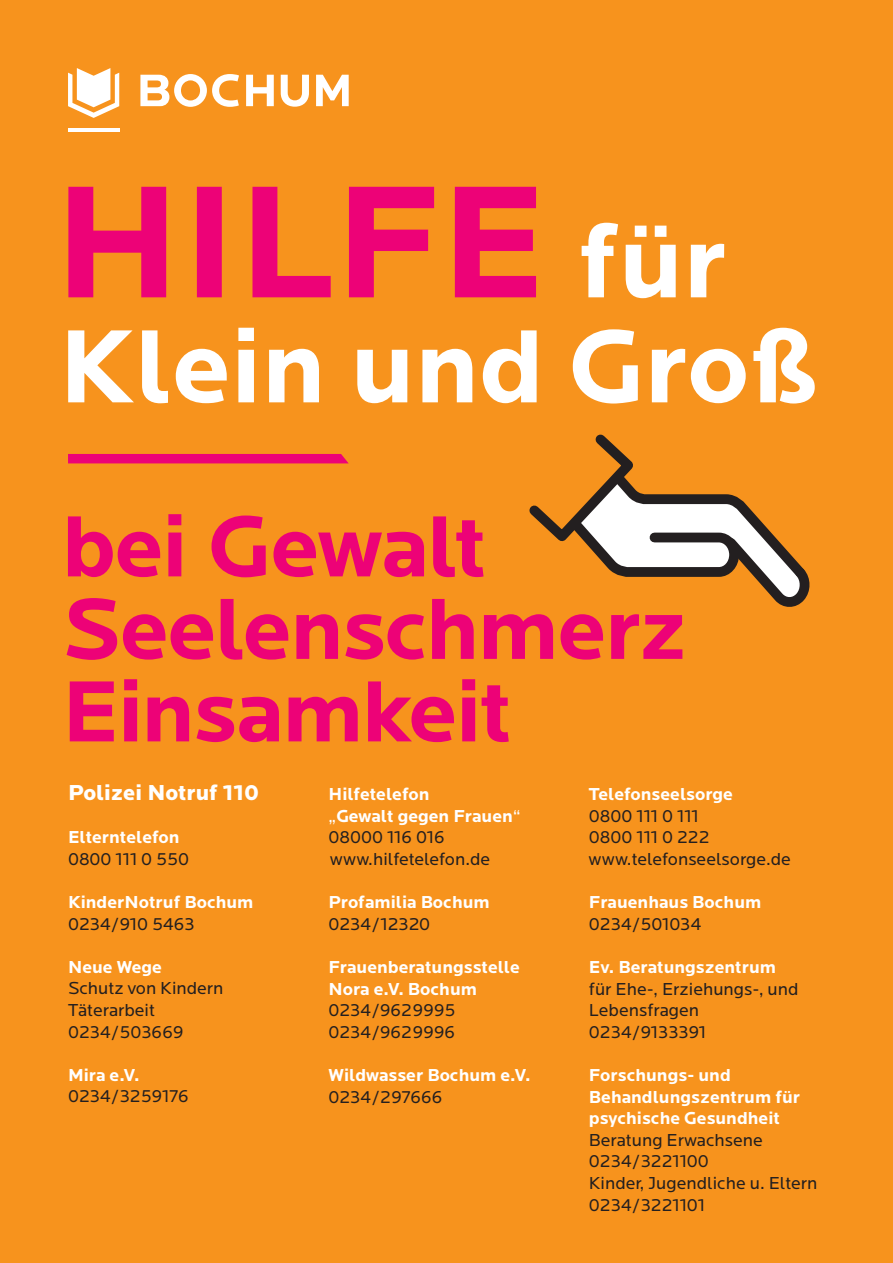
<style>
.page{position:relative;width:893px;height:1263px;background:#f7931d}
.page>*{position:absolute;margin:0;border:0;box-sizing:border-box;transform-origin:0 0}
.t1{font:900 22.5px "Locator";color:#fff}
.t2{font:18px "Locator";color:#231f20}
.t3{font:700 18px "Locator";color:#fff}
.s1{font-weight:400}
</style>
<div class="page">
<svg style="left:70px;top:679px;width:439px;height:63px"></svg>
<svg style="left:68px;top:328px;width:747px;height:75px"></svg>
<svg style="left:582px;top:223px;width:142px;height:75px"></svg>
<svg style="left:68px;top:187px;width:468px;height:110px"></svg>
<svg style="left:140px;top:74px;width:209px;height:33px"></svg>
<hr style="left:68px;top:128px;width:51px;height:4px;background:#fff">
<svg style="left:68px;top:68px;width:51px;height:50px"></svg>
<svg style="left:67px;top:434px;width:743px;height:226px"></svg>
<p class="t1" style="left:68px;top:779px;width:193px">Polizei Notruf 110</p>
<p class="t3" style="left:68px;top:827px;width:113px">Elterntelefon</p>
<p class="t2" style="left:68px;top:849px;width:123px">0800 111 0 550</p>
<p class="t3" style="left:68px;top:892px;width:187px">KinderNotruf Bochum</p>
<p class="t2" style="left:68px;top:914px;width:128px">0234/910 5463</p>
<p class="t3" style="left:68px;top:956px;width:95px">Neue Wege</p>
<p class="t2" style="left:68px;top:979px;width:157px">Schutz von Kindern</p>
<p class="t2" style="left:68px;top:1000px;width:89px">Täterarbeit</p>
<p class="t2" style="left:68px;top:1022px;width:117px">0234/503669</p>
<p class="t3" style="left:68px;top:1064px;width:73px">Mira e.V.</p>
<p class="t2" style="left:68px;top:1087px;width:122px">0234/3259176</p>
<p class="t3" style="left:328px;top:784px;width:102px">Hilfetelefon</p>
<p class="t3" style="left:328px;top:805px;width:194px"><span class="s1">„</span>Gewalt gegen Frauen<span class="s1">“</span></p>
<p class="t2" style="left:328px;top:828px;width:118px">08000 116 016</p>
<p class="t2" style="left:330px;top:849px;width:162px">www.hilfetelefon.de</p>
<p class="t3" style="left:328px;top:892px;width:163px">Profamilia Bochum</p>
<p class="t2" style="left:328px;top:914px;width:103px">0234/12320</p>
<p class="t3" style="left:328px;top:957px;width:193px">Frauenberatungsstelle</p>
<p class="t3" style="left:328px;top:978px;width:150px">Nora e.V. Bochum</p>
<p class="t2" style="left:328px;top:1000px;width:129px">0234/9629995</p>
<p class="t2" style="left:328px;top:1022px;width:128px">0234/9629996</p>
<p class="t3" style="left:328px;top:1065px;width:204px">Wildwasser Bochum e.V.</p>
<p class="t2" style="left:328px;top:1087px;width:116px">0234/297666</p>
<p class="t3" style="left:589px;top:784px;width:146px">Telefonseelsorge</p>
<p class="t2" style="left:589px;top:806px;width:111px">0800 111 0 111</p>
<p class="t2" style="left:589px;top:828px;width:122px">0800 111 0 222</p>
<p class="t2" style="left:589px;top:849px;width:204px">www.telefonseelsorge.de</p>
<p class="t3" style="left:589px;top:892px;width:174px">Frauenhaus Bochum</p>
<p class="t2" style="left:589px;top:914px;width:114px">0234/501034</p>
<p class="t3" style="left:589px;top:957px;width:189px">Ev. Beratungszentrum</p>
<p class="t2" style="left:589px;top:979px;width:211px">für Ehe-, Erziehungs-, und</p>
<p class="t2" style="left:589px;top:1000px;width:112px">Lebensfragen</p>
<p class="t2" style="left:589px;top:1022px;width:119px">0234/9133391</p>
<p class="t3" style="left:589px;top:1065px;width:143px">Forschungs- und</p>
<p class="t3" style="left:589px;top:1086px;width:213px">Behandlungszentrum für</p>
<p class="t3" style="left:589px;top:1108px;width:193px">psychische Gesundheit</p>
<p class="t2" style="left:589px;top:1130px;width:175px">Beratung Erwachsene</p>
<p class="t2" style="left:589px;top:1152px;width:121px">0234/3221100</p>
<p class="t2" style="left:589px;top:1173px;width:230px">Kinder, Jugendliche u. Eltern</p>
<p class="t2" style="left:589px;top:1195px;width:117px">0234/3221101</p>
</div>
